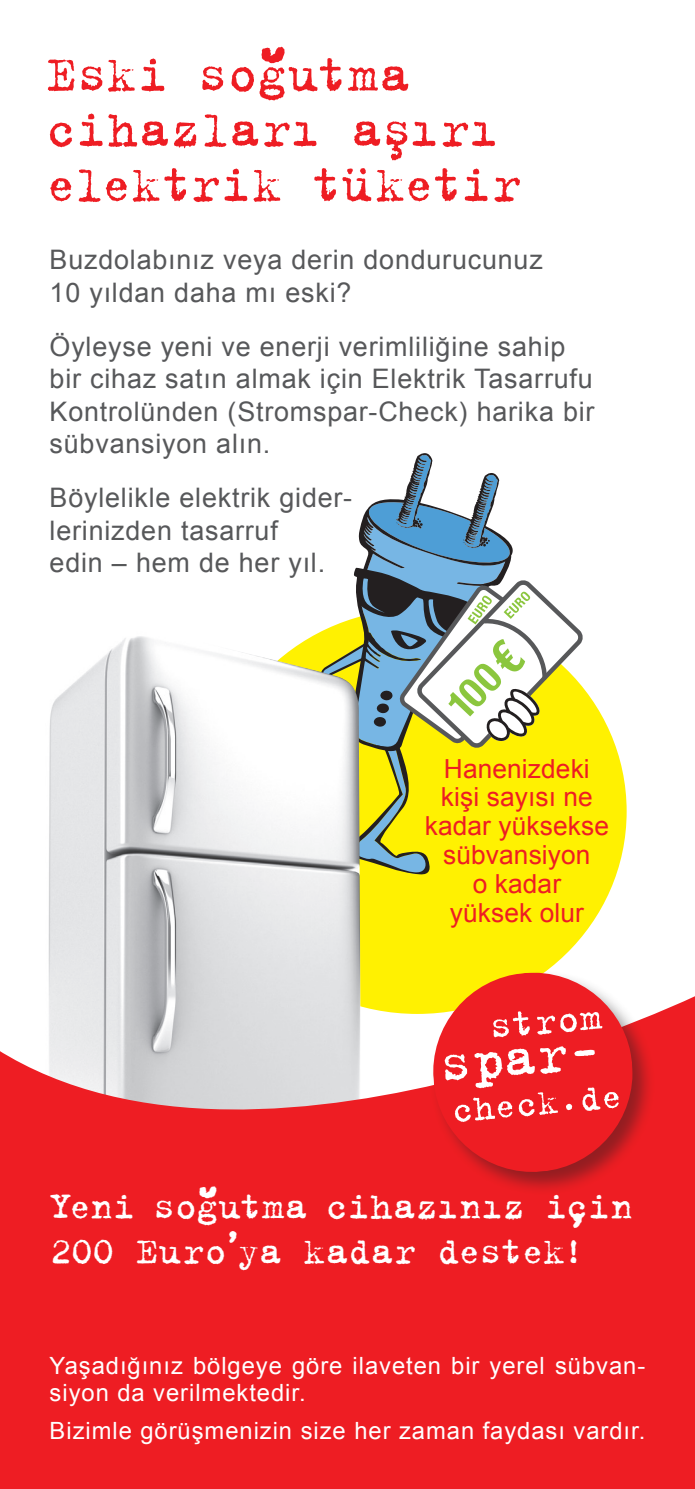
<style>
.page{position:relative;width:695px;height:1489px;background:#fff}
.page>*{position:absolute;margin:0;border:0;box-sizing:border-box;transform-origin:0 0}
.t1{font:800 55px/55px "Trixie Pro";letter-spacing:-.005em;color:#ee1d23}
.Fließtext{font:800 40px/45px "Trixie Pro";letter-spacing:-.015em;color:#fff}
.Copy{font:27px/32.5px "Arial";letter-spacing:.03em;color:#57585a}
.Copy-2{font:26.25px/28.8px "Arial";letter-spacing:.005em;color:#ee1d23;text-align:center}
.Zielgruppe{font:23.75px/27.5px "Arial";letter-spacing:.04em;color:#fff}
</style>
<div class="page">
<div style="left:208px;top:609px;width:418px;height:404px;background:#fff101;border-radius:50%"></div>
<img style="left:48px;top:636px;width:313px;height:350px">
<svg style="left:0;top:986px;width:694px;height:502px;fill:#ee1d23"></svg>
<div style="left:430px;top:969px;width:226px;height:226px;background:#231f20;opacity:.45"></div>
<svg style="left:429px;top:968px;width:207px;height:208px;fill:#ee1d23"></svg>
<svg style="left:493px;top:1011px;width:36px;height:26px"></svg>
<svg style="left:537px;top:1011px;width:65px;height:23px"></svg>
<svg style="left:444px;top:1046px;width:174px;height:75px"></svg>
<svg style="left:227px;top:454px;width:360px;height:421px"></svg>
<p class="t1" style="left:46px;top:44px;width:455px">Eski soğutma cihazları aşırı</p>
<p class="t1" style="left:46px;top:154px;width:477px">elektrik tüketir</p>
<p class="Copy" style="left:50px;top:244px;width:494px">Buzdolabınız veya derin dondurucunuz<br>10 yıldan daha mı eski?</p>
<p class="Copy" style="left:50px;top:330px;width:546px">Öyleyse yeni ve enerji verimliliğine sahip bir cihaz satın almak için Elektrik Tasarrufu Kontrolünden (Stromspar-Check) harika bir sübvansiyon alın.</p>
<p class="Copy" style="left:50px;top:481px;width:304px">Böylelikle elektrik gider&shy;lerinizden tasarruf<br>edin – hem de her yıl.</p>
<p class="Copy-2" style="left:424px;top:754px;width:186px">Hanenizdeki kişi sayısı ne kadar yüksekse sübvansiyon<br>o kadar<br>yüksek olur</p>
<p class="Fließtext" style="left:50px;top:1181px;width:584px">Yeni soğutma cihazınız için<br>200 Euro’ya kadar destek!</p>
<p class="Zielgruppe" style="left:50px;top:1351px;width:597px">Yaşadığınız bölgeye göre ilaveten bir yerel sübvan&shy;siyon da verilmektedir.</p>
<p class="Zielgruppe" style="left:50px;top:1417px;width:597px">Bizimle görüşmenizin size her zaman faydası vardır.</p>
</div>
